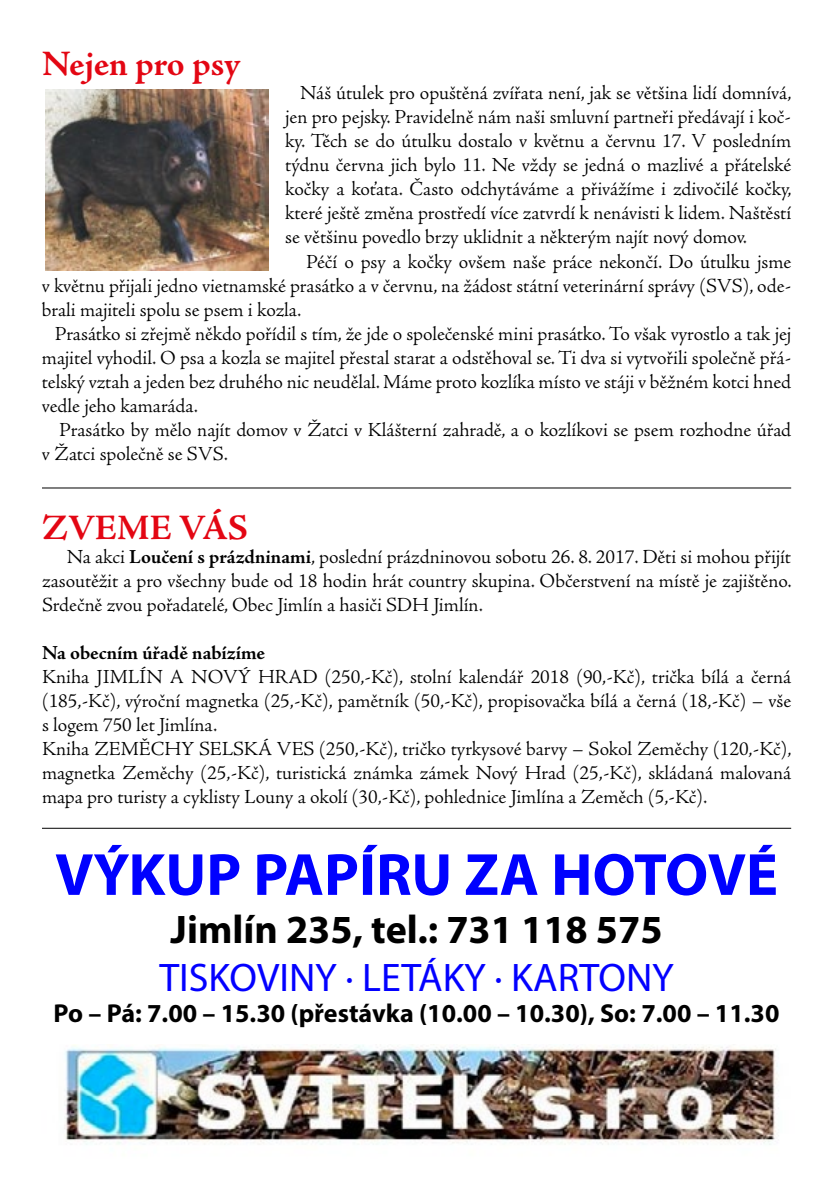
<style>
.page{position:relative;width:840px;height:1191px;background:#fff}
.page>*{position:absolute;margin:0;border:0;box-sizing:border-box;transform-origin:0 0}
.t1{font:700 60px "Myriad Pro";color:#0001ff}
.t2{font:700 40px "Myriad Pro";color:#000}
.t3{font:40px "Myriad Pro";color:#0300ff}
.t4{font:700 36px "Adobe Jenson Pro";letter-spacing:-.005em;color:#e30613}
.t5{font:700 26px "Myriad Pro";color:#000}
.t6{font:300 20px/24px "Adobe Jenson Pro";color:#000;text-align:justify}
.t7{font:700 20px "Adobe Jenson Pro";letter-spacing:-.005em;color:#000}
.s1{font-weight:700}
</style>
<div class="page">
<img style="left:64px;top:1044px;width:715px;height:101px">
<hr style="left:42px;top:487px;width:748px;height:1px;background:#000">
<img style="left:45px;top:89px;width:223px;height:181px">
<hr style="left:42px;top:828px;width:748px;height:1px;background:#000">
<h3 class="t4" style="left:42px;top:44px;width:200px">Nejen pro psy</h3>
<p class="t6" style="left:285px;top:82px;width:508px;text-indent:15px">Náš útulek pro opuštěná zvířata není, jak se většina lidí domnívá, jen pro pejsky. Pravidelně nám naši smluvní partneři předávají i koč&shy;ky. Těch se do útulku dostalo v květnu a červnu 17. V posledním týdnu června jich bylo 11. Ne vždy se jedná o mazlivé a přátelské kočky a koťata. Často odchytáváme a přivážíme i zdivočilé kočky, které ještě změna prostředí více zatvrdí k nenávisti k lidem. Naštěstí se většinu povedlo brzy uklidnit a některým najít nový domov.</p>
<p class="t6" style="left:42px;top:250px;width:750px;text-indent:264px">Péčí o psy a kočky ovšem naše práce nekončí. Do útulku jsme v květnu přijali jedno vietnamské prasátko a v červnu, na žádost státní veterinární správy (SVS), ode&shy;brali majiteli spolu se psem i kozla.</p>
<p class="t6" style="left:42px;top:322px;width:750px;text-indent:13px">Prasátko si zřejmě někdo pořídil s tím, že jde o společenské mini prasátko. To však vyrostlo a tak jej majitel vyhodil. O psa a kozla se majitel přestal starat a odstěhoval se. Ti dva si vytvořili společně přá&shy;telský vztah a jeden bez druhého nic neudělal. Máme proto kozlíka místo ve stáji v běžném kotci hned vedle jeho kamaráda.</p>
<p class="t6" style="left:42px;top:418px;width:750px;text-indent:17px">Prasátko by mělo najít domov v Žatci v Klášterní zahradě, a o kozlíkovi se psem rozhodne úřad v Žatci společně se SVS.</p>
<h3 class="t4" style="left:42px;top:507px;width:207px">ZVEME VÁS</h3>
<p class="t6" style="left:42px;top:545px;width:750px;text-indent:25px">Na akci <span class="s1">Loučení s prázdninami</span>, poslední prázdninovou sobotu 26. 8. 2017. Děti si mohou přijít zasoutěžit a pro všechny bude od 18 hodin hrát country skupina. Občerstvení na místě je zajištěno.<br>Srdečně zvou pořadatelé, Obec Jimlín a hasiči SDH Jimlín.</p>
<p class="t7" style="left:42px;top:641px;width:225px">Na obecním úřadě nabízíme</p>
<p class="t6" style="left:42px;top:665px;width:750px;text-align:left">Kniha JIMLÍN A NOVÝ HRAD (250,-Kč), stolní kalendář 2018 (90,-Kč), trička bílá a černá (185,-Kč), výroční magnetka (25,-Kč), pamětník (50,-Kč), propisovačka bílá a černá (18,-Kč) – vše s logem 750 let Jimlína.<br>Kniha ZEMĚCHY SELSKÁ VES (250,-Kč), tričko tyrkysové barvy – Sokol Zeměchy (120,-Kč), magnetka Zeměchy (25,-Kč), turistická známka zámek Nový Hrad (25,-Kč), skládaná malovaná mapa pro turisty a cyklisty Louny a okolí (30,-Kč), pohlednice Jimlína a Zeměch (5,-Kč).</p>
<h1 class="t1" style="left:55px;top:835px;width:724px">VÝKUP PAPÍRU ZA HOTOVÉ</h1>
<h2 class="t2" style="left:170px;top:903px;width:493px">Jimlín 235, tel.: 731 118 575</h2>
<h2 class="t3" style="left:159px;top:952px;width:515px">TISKOVINY · LETÁKY · KARTONY</h2>
<h3 class="t5" style="left:54px;top:996px;width:727px">Po – Pá: 7.00 – 15.30 (přestávka (10.00 – 10.30), So: 7.00 – 11.30</h3>
</div>
